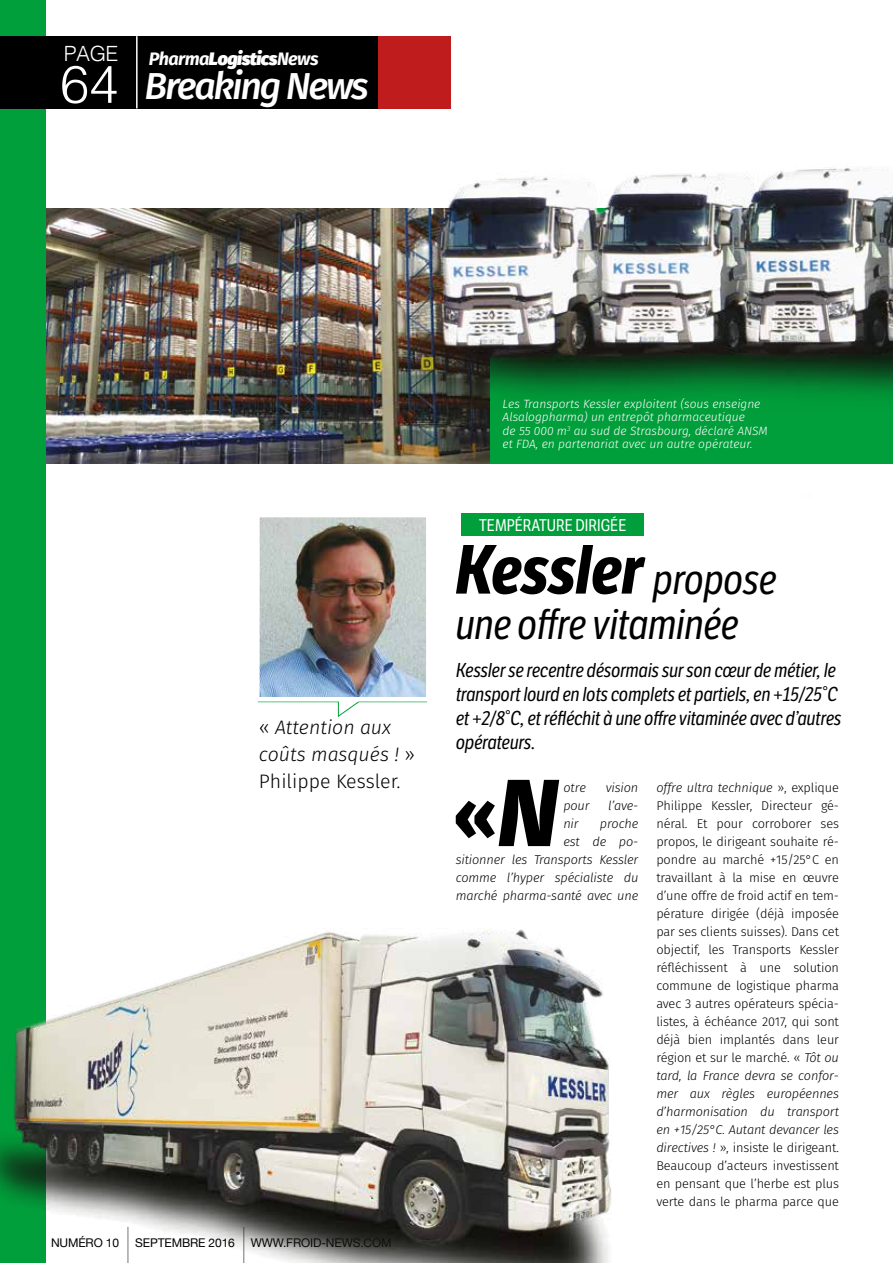
<style>
.page{position:relative;width:893px;height:1263px;background:#fff}
.page>*{position:absolute;margin:0;border:0;box-sizing:border-box;transform-origin:0 0}
.t1{font:italic 700 67.5px "LFT Etica Condensed";color:#000}
.t2{font:800 67.2px "Fira Sans";color:#000}
.t3{font:300 52.5px "Helvetica";color:#fff}
.t4{font:italic 42px "LFT Etica Condensed";color:#000}
.t5{font:italic 500 37.5px "Fira Sans";letter-spacing:-.06em;color:#fff}
.t6{font:300 21px "Helvetica";color:#fff}
.t7{font:italic 19.5px/24px "LFT Etica Condensed";color:#000}
.t8{font:italic 300 19.5px/27px "Fira Sans";color:#000}
.t9{font:italic 700 18px "Fira Sans";letter-spacing:-.03em;color:#fff}
.t10{font:16.5px "LFT Etica Condensed";color:#fff}
.t11{font:300 12.75px/18px "Fira Sans";letter-spacing:-.01em;color:#000;text-align:justify}
.t12{font:italic 300 12.75px/18px "Fira Sans";letter-spacing:-.01em;color:#000;text-align:right}
.t13{font:italic 300 12px/13.5px "Fira Sans";color:#fff}
.t14{font:12px "Helvetica Neue";letter-spacing:-.01em;color:#000}
.s1{font-weight:900}
.s2{font-style:normal}
.s3{font-weight:400;font-size:42px}
.s4{font-style:italic;font-size:95.25px}
.s5{font-style:italic}
</style>
<div class="page">
<img style="left:47px;top:208px;width:351px;height:255px">
<img style="left:398px;top:108px;width:495px;height:356px">
<div style="left:0;top:0;width:46px;height:1263px;background:#019f3b"></div>
<div style="left:0;top:36px;width:446px;height:72px;background:#000"></div>
<hr style="left:136px;top:36px;width:2px;height:72px;background:#fff">
<div style="left:378px;top:36px;width:73px;height:72px;background:#bf1c1d"></div>
<div style="left:461px;top:513px;width:183px;height:23px;background:#019f3b"></div>
<svg style="left:257px;top:701px;width:170px;height:16px"></svg>
<img style="left:260px;top:518px;width:166px;height:178px">
<div style="left:255px;top:513px;width:176px;height:188px;border:4px solid #fff"></div>
<img style="left:0;top:929px;width:611px;height:334px">
<h3 class="t6" style="left:64px;top:35px;width:56px">PAGE</h3>
<h3 class="t3" style="left:60px;top:40px;width:60px">64</h3>
<h3 class="t9" style="left:149px;top:46px;width:171px">Pharma<span class="s1">Logistics</span>News</h3>
<h3 class="t5" style="left:145px;top:59px;width:226px">Breaking News</h3>
<h3 class="t8" style="left:259px;top:713px;width:158px"><span class="s2">«</span> Attention aux coûts masqués ! <span class="s2">»<br>Philippe Kessler.</span></h3>
<p class="t14" style="left:51px;top:1234px;width:70px">NUMÉRO 10</p>
<p class="t14" style="left:135px;top:1234px;width:101px">SEPTEMBRE 2016</p>
<p class="t14" style="left:251px;top:1234px;width:142px">WWW.FROID-NEWS.COM</p>
<p class="t13" style="left:503px;top:397px;width:267px">Les Transports Kessler exploitent (sous enseigne Alsalogpharma) un entrepôt pharmaceutique<br>de 55 000 m<sup>3</sup> au sud de Strasbourg, déclaré ANSM et FDA, en partenariat avec un autre opérateur.</p>
<p class="t10" style="left:479px;top:515px;width:149px">TEMPÉRATURE DIRIGÉE</p>
<h1 class="t1" style="left:456px;top:529px;width:322px">Kessler <span class="s3">propose</span></h1>
<h3 class="t4" style="left:456px;top:600px;width:284px">une offre vitaminée</h3>
<h3 class="t7" style="left:456px;top:658px;width:387px">Kessler se recentre désormais sur son cœur de métier, le transport lourd en lots complets et partiels, en +15/25°C et +2/8°C, et réfléchit à une offre vitaminée avec d’autres opérateurs.</h3>
<h2 class="t2" style="left:454px;top:768px;width:106px">«<span class="s4">N</span></h2>
<p class="t12" style="left:563px;top:779px;width:24px">otre</p>
<p class="t12" style="left:606px;top:779px;width:34px">vision</p>
<p class="t12" style="left:563px;top:797px;width:28px">pour</p>
<p class="t12" style="left:608px;top:797px;width:32px">l’ave-</p>
<p class="t12" style="left:563px;top:815px;width:17px">nir</p>
<p class="t12" style="left:456px;top:815px;width:184px">proche<br>est de po-<br>sitionner les Transports Kessler comme l’hyper spécialiste du marché pharma-santé avec une</p>
<p class="t11" style="left:656px;top:779px;width:184px"><span class="s5">offre ultra technique</span> », explique Philippe Kessler, Directeur gé&shy;néral. Et pour corroborer ses propos, le dirigeant souhaite ré&shy;pondre au marché +15/25°C en travaillant à la mise en œuvre d’une offre de froid actif en tem&shy;pérature dirigée (déjà imposée par ses clients suisses). Dans cet objectif, les Transports Kessler réfléchissent à une solution commune de logistique pharma avec 3 autres opérateurs spécia&shy;listes, à échéance 2017, qui sont déjà bien implantés dans leur région et sur le marché. « <span class="s5">Tôt ou tard, la France devra se confor&shy;mer aux règles européennes d’harmonisation du transport en +15/25°C. Autant devancer les directives !</span> », insiste le dirigeant.<br>Beaucoup d’acteurs investissent en pensant que l’herbe est plus verte dans le pharma parce que</p>
</div>
